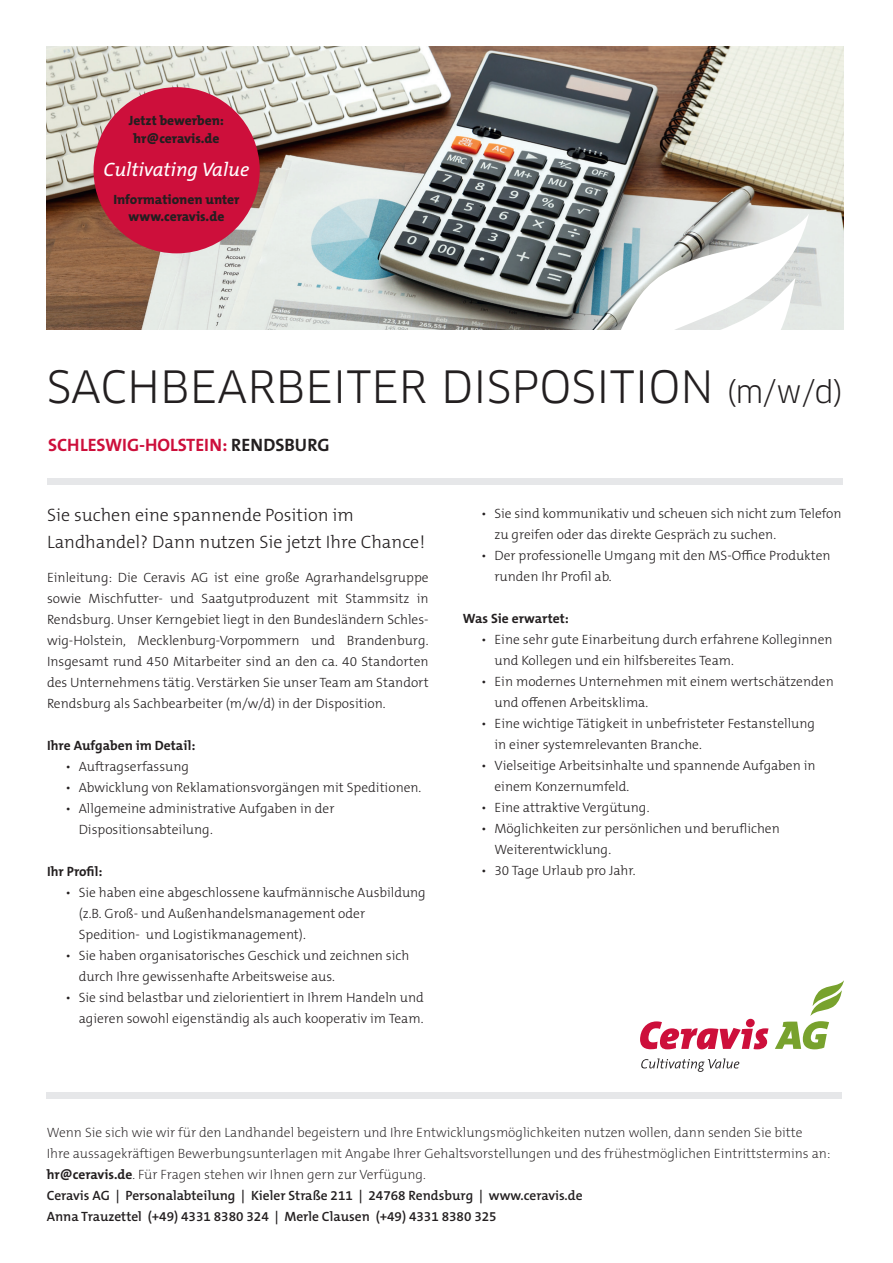
<style>
.page{position:relative;width:893px;height:1263px;background:#fff}
.page>*{position:absolute;margin:0;border:0;box-sizing:border-box;transform-origin:0 0}
.t1{font:43.5px "Clan OT";color:#231f20}
.t2{font:italic 19.5px "The Mix B W5 Plain";color:#fff}
.t3{font:300 18px/27px "The Mix B W3";color:#231f20}
.t4{font:700 18px "The Mix B W7";color:#cd0f3b}
.t5{font:300 13.5px/21px "The Mix B W3";color:#231f20}
.t6{font:200 13.5px/21px "The Mix B W2";color:#231f20}
.t7{font:600 13.5px/21px "The Mix B W6";color:#231f20}
.t8{font:800 13.5px/18px "The Mix B W8";color:#231f20;text-align:center}
.t9{font:700 13.5px "The Mix B W7";color:#231f20}
.s1{font-size:30px}
.s2{color:#231f20}
.s3{font-family:"The Mix B W7";font-weight:700}
</style>
<div class="page">
<img style="left:47px;top:47px;width:796px;height:283px">
<svg style="left:594px;top:214px;width:215px;height:116px"></svg>
<div style="left:47px;top:478px;width:795px;height:6px;background:#e6e7e9"></div>
<svg style="left:775px;top:980px;width:69px;height:69px"></svg>
<svg style="left:640px;top:1019px;width:129px;height:30px"></svg>
<svg style="left:641px;top:1058px;width:98px;height:14px"></svg>
<div style="left:46px;top:1092px;width:796px;height:6px;background:#e6e7e9"></div>
<div style="left:94px;top:87px;width:166px;height:166px;background:#cd0f3b;border-radius:50%"></div>
<p class="t8" style="left:129px;top:111px;width:97px">Jetzt bewerben: hr@ceravis.de</p>
<h2 class="t2" style="left:104px;top:157px;width:147px">Cultivating Value</h2>
<p class="t8" style="left:113px;top:192px;width:128px;line-height:16.5px">Informationen unter www.ceravis.de</p>
<h1 class="t1" style="left:47px;top:361px;width:798px">SACHBEARBEITER DISPOSITION <span class="s1">(m/w/d)</span></h1>
<h3 class="t4" style="left:48px;top:433px;width:283px">SCHLESWIG-HOLSTEIN: <span class="s2">RENDSBURG</span></h3>
<h3 class="t3" style="left:47px;top:501px;width:380px">Sie suchen eine spannende Position im<br>Landhandel? Dann nutzen Sie jetzt Ihre Chance!</h3>
<p class="t5" style="left:47px;top:567px;width:383px;text-align:justify">Einleitung: Die Ceravis AG ist eine große Agrarhandelsgruppe sowie Mischfutter- und Saatgutproduzent mit Stammsitz in Rendsburg. Unser Kerngebiet liegt in den Bundesländern Schles&shy;wig-Holstein, Mecklenburg-Vorpommern und Brandenburg.<br>Insgesamt rund 450 Mitarbeiter sind an den ca. 40 Standorten des Unternehmens tätig. Verstärken Sie unser Team am Standort Rendsburg als Sachbearbeiter (m/w/d) in der Disposition.</p>
<p class="t9" style="left:47px;top:737px;width:150px">Ihre Aufgaben im Detail:</p>
<p class="t5" style="left:65px;top:756px;width:125px">• Auftragserfassung</p>
<p class="t5" style="left:65px;top:777px;width:358px">• Abwicklung von Reklamationsvorgängen mit Speditionen.</p>
<p class="t5" style="left:79px;top:798px;width:257px;text-indent:-13px">• Allgemeine administrative Aufgaben in der<br>Dispositionsabteilung.</p>
<p class="t9" style="left:47px;top:863px;width:57px">Ihr Profil:</p>
<p class="t5" style="left:79px;top:882px;width:349px;text-indent:-13px">• Sie haben eine abgeschlossene kaufmännische Ausbildung (z.B. Groß- und Außenhandelsmanagement oder<br>Spedition- und Logistikmanagement).</p>
<p class="t5" style="left:79px;top:945px;width:332px;text-indent:-13px">• Sie haben organisatorisches Geschick und zeichnen sich durch Ihre gewissenhafte Arbeitsweise aus.</p>
<p class="t5" style="left:65px;top:987px;width:360px;text-align:right">• Sie sind belastbar und zielorientiert in Ihrem Handeln und agieren sowohl eigenständig als auch kooperativ im Team.</p>
<p class="t5" style="left:494px;top:502px;width:349px;text-indent:-13px">• Sie sind kommunikativ und scheuen sich nicht zum Telefon zu greifen oder das direkte Gespräch zu suchen.</p>
<p class="t5" style="left:494px;top:544px;width:338px;text-indent:-13px">• Der professionelle Umgang mit den MS-Office Produkten runden Ihr Profil ab.</p>
<p class="t9" style="left:463px;top:609px;width:107px">Was Sie erwartet:</p>
<p class="t5" style="left:494px;top:628px;width:340px;text-indent:-13px">• Eine sehr gute Einarbeitung durch erfahrene Kolleginnen und Kollegen und ein hilfsbereites Team.</p>
<p class="t5" style="left:494px;top:670px;width:341px;text-indent:-13px">• Ein modernes Unternehmen mit einem wertschätzenden und offenen Arbeitsklima.</p>
<p class="t5" style="left:494px;top:713px;width:322px;text-indent:-13px">• Eine wichtige Tätigkeit in unbefristeter Festanstellung in einer systemrelevanten Branche.</p>
<p class="t5" style="left:494px;top:755px;width:323px;text-indent:-13px">• Vielseitige Arbeitsinhalte und spannende Aufgaben in einem Konzernumfeld.</p>
<p class="t5" style="left:481px;top:797px;width:170px">• Eine attraktive Vergütung.</p>
<p class="t5" style="left:494px;top:818px;width:287px;text-indent:-13px">• Möglichkeiten zur persönlichen und beruflichen<br>Weiterentwicklung.</p>
<p class="t5" style="left:481px;top:860px;width:156px">• 30 Tage Urlaub pro Jahr.</p>
<p class="t6" style="left:47px;top:1122px;width:785px">Wenn Sie sich wie wir für den Landhandel begeistern und Ihre Entwicklungsmöglichkeiten nutzen wollen, dann senden Sie bitte<br>Ihre aussagekräftigen Bewerbungsunterlagen mit Angabe Ihrer Gehaltsvorstellungen und des frühestmöglichen Eintrittstermins an: <span class="s3">hr@ceravis.de</span>. Für Fragen stehen wir Ihnen gern zur Verfügung.</p>
<p class="t7" style="left:47px;top:1185px;width:537px">Ceravis AG | Personalabteilung | Kieler Straße 211 | 24768 Rendsburg | www.ceravis.de<br>Anna Trauzettel (+49) 4331 8380 324 | Merle Clausen (+49) 4331 8380 325</p>
</div>
